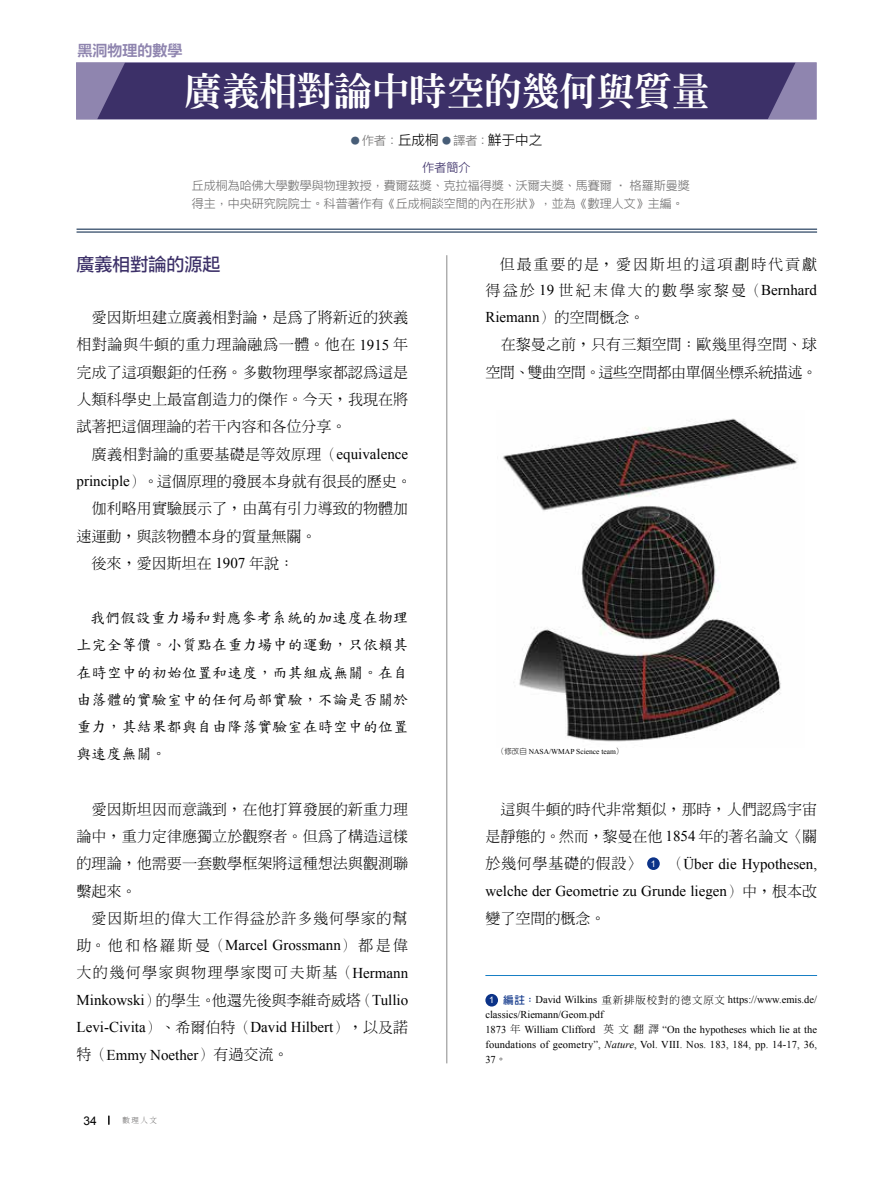
<style>
.page{position:relative;width:893px;height:1191px;background:#fff}
.page>*{position:absolute;margin:0;border:0;box-sizing:border-box;transform-origin:0 0}
.t1{font:800 37.5px "AR Ming B5";color:#fff}
.t2{font:700 18px "ARUD Jing Xi Hei E1 B5 Pro";color:#3c3068}
.t3{font:300 15px/27.3px "AR New Ming B5";letter-spacing:.005em;color:#000;text-align:justify}
.t4{font:15px/27.3px "Times New Roman";color:#000}
.t5{font:15px/27.3px "DF Kai Shu SB Estd BF";letter-spacing:.005em;color:#000;text-align:justify}
.t6{font:300 15px/27.3px "AR New Ming B5";letter-spacing:.095em;color:#000}
.t7{font:300 15px/25.8px "AR New Ming B5";letter-spacing:.125em;color:#000;text-align:right}
.t8{font:300 15px/27.3px "AR New Ming B5";letter-spacing:-.03em;color:#000;text-align:right}
.t9{font:300 15px "AR New Ming B5";letter-spacing:.055em;color:#000}
.t10{font:800 15px "ARUD Jing Xi Hei E1 B5 Pro";color:#8f85af}
.t11{font:500 13.5px "ARUD Jing Xi Hei E1 B5 Pro";color:#000}
.t12{font:500 12px/18px "ARUD Jing Xi Hei E1 B5 Pro";color:#727171}
.t13{font:500 12px "ARUD Jing Xi Hei E1 B5 Pro";color:#3c3068}
.t14{font:12px "Arial";color:#000}
.t15{font:10.5px/14.9px "Times New Roman";color:#000}
.t16{font:7.5px "Times New Roman";color:#000}
.t17{font:300 7.5px "Adobe Ming Std";color:#595757}
.s1{font-family:"Adobe Ming Std";font-weight:300;font-size:9px;color:#475d77}
.s2{font-size:12px;color:#727171}
.s3{font-family:"Times New Roman";font-weight:400}
.s4{font-family:"AR New Ming B5";font-weight:300}
.s5{font-family:"AR New Hei B5";font-weight:300}
.s6{font-family:"Arial";font-size:9px;color:#fff}
.s7{font-family:"AR New Hei B5";font-weight:700;color:#0c3388}
.s8{font-style:italic}
</style>
<div class="page">
<div style="left:647px;top:857px;width:13px;height:13px;background:#0c3388;border-radius:50%"></div>
<img style="left:502px;top:418px;width:296px;height:324px">
<div style="left:76px;top:63px;width:740px;height:56px;background:#8f85af"></div>
<div style="left:97px;top:63px;width:698px;height:56px;background:#3c3068"></div>
<hr style="left:447px;top:255px;width:1px;height:808px;background:#898989">
<hr style="left:485px;top:975px;width:332px;height:1px;background:#187fc4">
<div style="left:485px;top:994px;width:13px;height:12px;background:#0c3388;border-radius:50%"></div>
<hr style="left:77px;top:228px;width:740px;height:2px;background:#475d77">
<hr style="left:77px;top:231px;width:740px;height:2px;background:#475d77">
<p class="t10" style="left:77px;top:42px;width:106px">黑洞物理的數學</p>
<h1 class="t1" style="left:185px;top:72px;width:526px">廣義相對論中時空的幾何與質量</h1>
<p class="t11" style="left:351px;top:133px;width:193px"><span class="s1">●</span> <span class="s2">作者：</span>丘成桐 <span class="s1">●</span> <span class="s2">譯者：</span>鮮于中之</p>
<p class="t13" style="left:422px;top:161px;width:49px">作者簡介</p>
<p class="t12" style="left:192px;top:177px;width:499px">丘成桐為哈佛大學數學與物理教授，費爾茲獎、克拉福得獎、沃爾夫獎、馬賽爾 ‧ 格羅斯曼獎得主，中央研究院院士。科普著作有《丘成桐談空間的內在形狀》，並為《數理人文》主編。</p>
<p class="t2" style="left:77px;top:254px;width:146px">廣義相對論的源起</p>
<p class="t3" style="left:77px;top:304px;width:333px;text-indent:15px">愛因斯坦建立廣義相對論，是為了將新近的狹義相對論與牛頓的重力理論融為一體。他在 <span class="s3">1915</span> 年完成了這項艱鉅的任務。多數物理學家都認為這是人類科學史上最富創造力的傑作。今天，我現在將試著把這個理論的若干內容和各位分享。</p>
<p class="t3" style="left:92px;top:440px;width:318px">廣義相對論的重要基礎是等效原理（<span class="s3">equivalence</span></p>
<p class="t3" style="left:77px;top:467px;width:337px"><span class="s3">principle</span>）。這個原理的發展本身就有很長的歷史。</p>
<p class="t3" style="left:92px;top:495px;width:318px">伽利略用實驗展示了，由萬有引力導致的物體加</p>
<p class="t3" style="left:77px;top:522px;width:242px">速運動，與該物體本身的質量無關。</p>
<p class="t3" style="left:92px;top:549px;width:204px">後來，愛因斯坦在 <span class="s3">1907</span> 年說：</p>
<p class="t5" style="left:77px;top:604px;width:333px;text-indent:13px">我們假設重力場和對應參考系統的加速度在物理上完全等價。小質點在重力場中的運動，只依賴其在時空中的初始位置和速度，而其組成無關。在自由落體的實驗室中的任何局部實驗，不論是否關於重力，其結果都與自由降落實驗室在時空中的位置與速度無關。</p>
<p class="t3" style="left:77px;top:795px;width:333px;text-indent:15px">愛因斯坦因而意識到，在他打算發展的新重力理論中，重力定律應獨立於觀察者。但為了構造這樣的理論，他需要一套數學框架將這種想法與觀測聯繫起來。</p>
<p class="t9" style="left:92px;top:910px;width:317px">愛因斯坦的偉大工作得益於許多幾何學家的幫</p>
<p class="t4" style="left:77px;top:931px;width:333px"><span class="s4">助。他和格羅斯曼（</span>Marcel Grossmann<span class="s4">）都是偉</span></p>
<p class="t6" style="left:77px;top:959px;width:333px">大的幾何學家與物理學家閔可夫斯基（<span class="s3">Hermann<br>Minkowski</span>）的學生。他還先後與李維奇威塔（<span class="s3">Tullio</span></p>
<p class="t4" style="left:77px;top:1013px;width:333px">Levi-Civita<span class="s4">）、希爾伯特（</span>David Hilbert<span class="s4">），以及諾特（</span>Emmy Noether<span class="s4">）有過交流。</span></p>
<p class="t14" style="left:83px;top:1112px;width:15px">34</p>
<p class="t17" style="left:122px;top:1116px;width:36px">數理人文</p>
<p class="t7" style="left:485px;top:251px;width:333px">但最重要的是，愛因斯坦的這項劃時代貢獻得益於 <span class="s3">19</span> 世紀末偉大的數學家黎曼（<span class="s3">Bernhard</span></p>
<p class="t4" style="left:485px;top:303px;width:161px">Riemann<span class="s4">）的空間概念。</span></p>
<p class="t8" style="left:485px;top:331px;width:333px">在黎曼之前，只有三類空間：歐幾里得空間、球空間、雙曲空間。這些空間都由單個坐標系統描述。</p>
<p class="t16" style="left:497px;top:746px;width:128px"><span class="s5">（修改自</span> NASA/WMAP Science team<span class="s5">）</span></p>
<p class="t3" style="left:485px;top:795px;width:333px;text-align:right">這與牛頓的時代非常類似，那時，人們認為宇宙是靜態的。然而，黎曼在他 <span class="s3">1854</span> 年的著名論文〈關</p>
<p class="t4" style="left:485px;top:849px;width:333px"><span class="s4">於幾何學基礎的假設〉</span> <span class="s6">1</span> <span class="s4">（</span>Über die Hypothesen, welche der Geometrie zu Grunde liegen<span class="s4">）中，根本改</span></p>
<p class="t3" style="left:485px;top:904px;width:121px">變了空間的概念。</p>
<p class="t15" style="left:485px;top:992px;width:333px;text-indent:4px"><span class="s6">1</span> <span class="s7">編註：</span>David Wilkins <span class="s4">重新排版校對的德文原文</span> https://www.emis.de/ classics/Riemann/Geom.pdf<br>1873 <span class="s4">年</span> William Clifford <span class="s4">英文翻譯</span> “On the hypotheses which lie at the foundations of geometry”, <span class="s8">Nature</span>, Vol. VIII. Nos. 183, 184, pp. 14-17, 36, 37<span class="s4">。</span></p>
</div>
